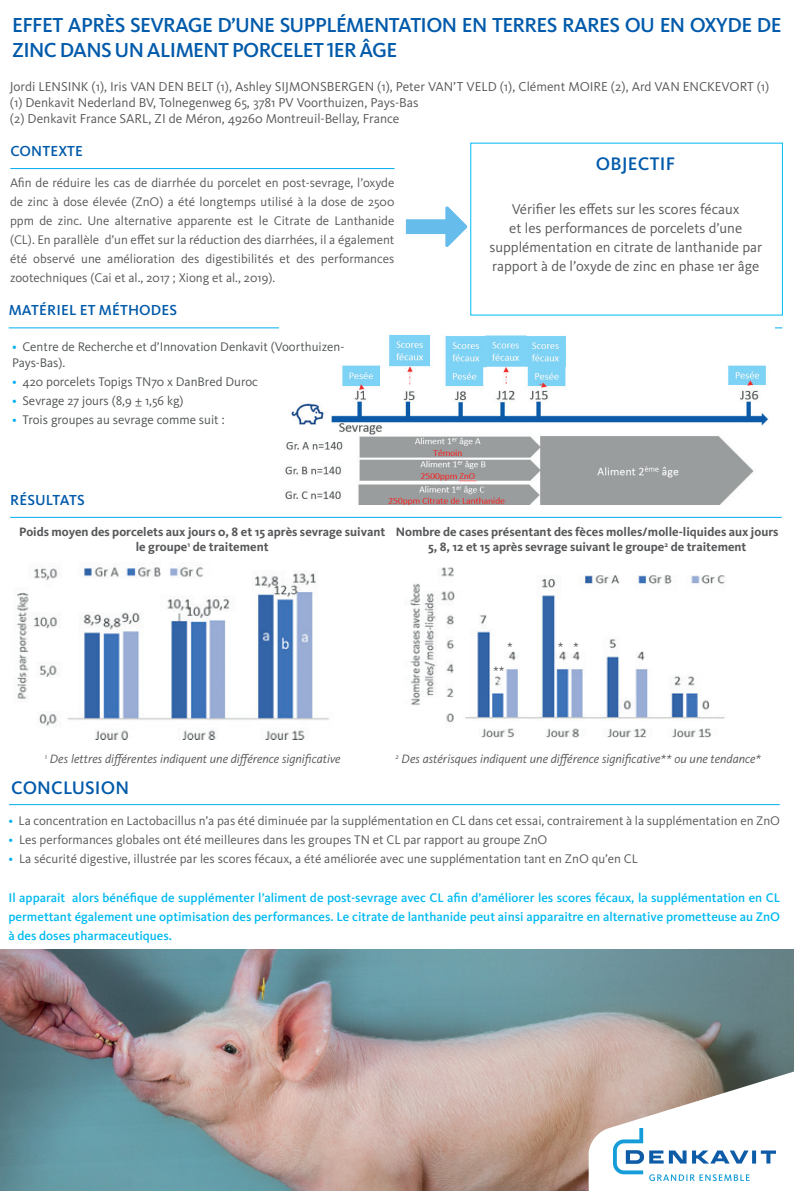
<style>
.page{position:relative;width:794px;height:1191px;background:#fff}
.page>*{position:absolute;margin:0;border:0;box-sizing:border-box;transform-origin:0 0}
.t1{font:500 21px/25.2px "Kievit OT";letter-spacing:-.03em;color:#015aaa}
.t2{font:500 18.83px "Kievit OT";letter-spacing:.01em;color:#015aaa}
.t3{font:500 15.05px "Kievit OT";letter-spacing:.01em;color:#015aaa}
.t4{font:14.66px/19.1px "Kievit OT";color:#57585a;text-align:center}
.t5{font:13.37px/16px "Kievit OT";color:#57585a}
.t6{font:12.95px/19.1px "Kievit OT";color:#57585a;text-align:justify}
.t7{font:500 12.95px/19.1px "Kievit OT";color:#00baf1;text-align:justify}
.t8{font:12.95px/15.5px "Kievit OT";color:#505354}
.t9{font:700 12.6px/15.1px "Kievit OT";color:#57585a;text-align:center}
.t10{font:italic 12.6px "Kievit OT";color:#57585a}
.t11{font:12.6px "Kievit OT";color:#505354}
.s1{color:#00aeef}
</style>
<div class="page">
<img style="left:0;top:949px;width:794px;height:242px">
<hr style="left:9px;top:328px;width:773px;height:1px;background:#00aeef">
<svg style="left:588px;top:1070px;width:206px;height:121px"></svg>
<img style="left:614px;top:1128px;width:161px;height:52px">
<hr style="left:10px;top:517px;width:772px;height:1px;background:#00aeef">
<hr style="left:9px;top:804px;width:770px;height:1px;background:#00aeef">
<hr style="left:10px;top:168px;width:384px;height:1px;background:#00aeef">
<img style="left:405px;top:203px;width:67px;height:53px">
<img style="left:408px;top:567px;width:317px;height:170px">
<img style="left:16px;top:564px;width:314px;height:175px">
<img style="left:280px;top:328px;width:494px;height:177px">
<h1 class="t1" style="left:12px;top:12px;width:771px">EFFET APRÈS SEVRAGE D’UNE SUPPLÉMENTATION EN TERRES RARES OU EN OXYDE DE<br>ZINC DANS UN ALIMENT PORCELET 1ER ÂGE</h1>
<p class="t5" style="left:10px;top:78px;width:761px">Jordi LENSINK (1), Iris VAN DEN BELT (1), Ashley SIJMONSBERGEN (1), Peter VAN’T VELD (1), Clément MOIRE (2), Ard VAN ENCKEVORT (1) (1) Denkavit Nederland BV, Tolnegenweg 65, 3781 PV Voorthuizen, Pays-Bas<br>(2) Denkavit France SARL, ZI de Méron, 49260 Montreuil-Bellay, France</p>
<p class="t3" style="left:10px;top:142px;width:74px">CONTEXTE</p>
<p class="t6" style="left:10px;top:173px;width:386px">Afin de réduire les cas de diarrhée du porcelet en post-sevrage, l’oxyde de zinc à dose élevée (ZnO) a été longtemps utilisé à la dose de 2500 ppm de zinc. Une alternative apparente est le Citrate de Lanthanide (CL). En parallèle d’un effet sur la réduction des diarrhées, il a également été observé une amélioration des digestibilités et des performances zootechniques (Cai et al., 2017 ; Xiong et al., 2019).</p>
<p class="t3" style="left:9px;top:302px;width:170px">MATÉRIEL ET MÉTHODES</p>
<p class="t8" style="left:12px;top:339px;width:334px"><span class="s1">•</span> Centre de Recherche et d’Innovation Denkavit (Voorthuizen-<br>Pays-Bas).</p>
<p class="t8" style="left:12px;top:374px;width:247px"><span class="s1">•</span> 420 porcelets Topigs TN70 x DanBred Duroc</p>
<p class="t8" style="left:12px;top:393px;width:173px"><span class="s1">•</span> Sevrage 27 jours (8,9 ± 1,56 kg)</p>
<p class="t8" style="left:12px;top:412px;width:214px"><span class="s1">•</span> Trois groupes au sevrage comme suit :</p>
<p class="t3" style="left:10px;top:491px;width:76px">RÉSULTATS</p>
<h2 class="t2" style="left:596px;top:153px;width:81px">OBJECTIF</h2>
<p class="t4" style="left:489px;top:200px;width:274px">Vérifier les effets sur les scores fécaux<br>et les performances de porcelets d’une supplémentation en citrate de lanthanide par rapport à de l’oxyde de zinc en phase 1er âge</p>
<p class="t9" style="left:19px;top:524px;width:368px">Poids moyen des porcelets aux jours 0, 8 et 15 après sevrage suivant le groupe<sup>1</sup> de traitement</p>
<p class="t9" style="left:396px;top:524px;width:384px">Nombre de cases présentant des fèces molles/molle-liquides aux jours<br>5, 8, 12 et 15 après sevrage suivant le groupe<sup>2</sup> de traitement</p>
<p class="t11" style="left:507px;top:639px;width:7px">*</p>
<p class="t11" style="left:558px;top:639px;width:23px">* *</p>
<p class="t11" style="left:493px;top:663px;width:13px">**</p>
<p class="t10" style="left:45px;top:752px;width:297px"><sup>1</sup> Des lettres différentes indiquent une différence significative</p>
<p class="t10" style="left:395px;top:752px;width:367px"><sup>2</sup> Des astérisques indiquent une différence significative** ou une tendance*</p>
<h2 class="t2" style="left:11px;top:777px;width:120px">CONCLUSION</h2>
<p class="t6" style="left:9px;top:811px;width:773px"><span class="s1">•</span> La concentration en Lactobacillus n’a pas été diminuée par la supplémentation en CL dans cet essai, contrairement à la supplémentation en ZnO</p>
<p class="t6" style="left:9px;top:830px;width:540px"><span class="s1">•</span> Les performances globales ont été meilleures dans les groupes TN et CL par rapport au groupe ZnO</p>
<p class="t6" style="left:9px;top:849px;width:631px"><span class="s1">•</span> La sécurité digestive, illustrée par les scores fécaux, a été améliorée avec une supplémentation tant en ZnO qu’en CL</p>
<p class="t7" style="left:9px;top:887px;width:773px">Il apparait alors bénéfique de supplémenter l’aliment de post-sevrage avec CL afin d’améliorer les scores fécaux, la supplémentation en CL permettant également une optimisation des performances. Le citrate de lanthanide peut ainsi apparaitre en alternative prometteuse au ZnO à des doses pharmaceutiques.</p>
</div>
